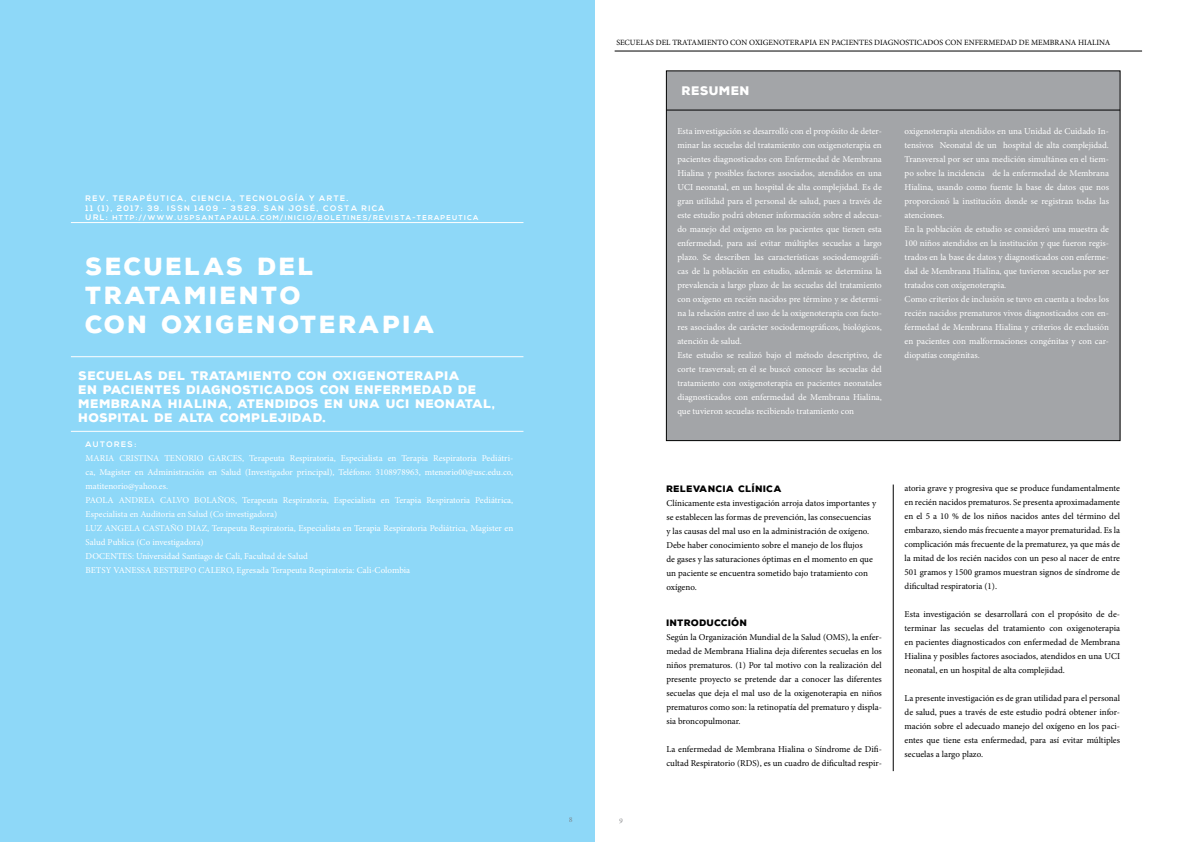
<style>
.page{position:relative;width:1191px;height:842px;background:#fff}
.page>*{position:absolute;margin:0;border:0;box-sizing:border-box;transform-origin:0 0}
.t1{font:900 24px/28.8px "Nexa Rust Sans";letter-spacing:.1em;color:#fff}
.t2{font:900 12px/14px "Nexa Rust Sans";letter-spacing:.04em;color:#fff}
.t3{font:9px/14px "Minion Pro";color:#fff}
.t4{font:9px/14px "Minion Pro";color:#000;text-align:justify}
.t5{font:900 9px "Nexa Rust Sans";letter-spacing:.04em;color:#000}
.t6{font:8px "Minion Pro";color:#000}
.t7{font:700 8px/9.6px "Nexa";letter-spacing:.18em;color:#fff}
.t8{font:8px "Minion Pro";color:#77787b}
.t9{font:700 7px "Nexa";letter-spacing:.18em;color:#fff}
.s1{font-size:8px}
</style>
<div class="page">
<div style="left:0;top:0;width:595px;height:842px;background:#8ed8f8"></div>
<div style="left:666px;top:70px;width:454px;height:371px;background:#a3a5a8;border:1px solid #000"></div>
<hr style="left:71px;top:431px;width:452px;height:1px;background:#fff">
<hr style="left:71px;top:222px;width:452px;height:1px;background:#fff">
<hr style="left:71px;top:356px;width:452px;height:1px;background:#fff">
<hr style="left:666px;top:110px;width:454px;height:1px;background:#000">
<hr style="left:893px;top:484px;width:1px;height:287px;background:#000">
<hr style="left:614px;top:51px;width:528px;height:1px;background:#000">
<p class="t7" style="left:86px;top:194px;width:300px">REV. TERAPÉUTICA, CIENCIA, TECNOLOGÍA Y ARTE.<br>11 (1), 2017: 39. ISSN 1409 - 3529. SAN JOSÉ, COSTA RICA</p>
<p class="t9" style="left:86px;top:214px;width:394px"><span class="s1">URL:</span> HTTP://WWW.USPSANTAPAULA.COM/INICIO/BOLETINES/REVISTA-TERAPEUTICA</p>
<h1 class="t1" style="left:86px;top:252px;width:351px">SECUELAS DEL<br>TRATAMIENTO<br>CON OXIGENOTERAPIA</h1>
<h2 class="t2" style="left:79px;top:369px;width:418px">SECUELAS DEL TRATAMIENTO CON OXIGENOTERAPIA<br>EN PACIENTES DIAGNOSTICADOS CON ENFERMEDAD DE MEMBRANA HIALINA, ATENDIDOS EN UNA UCI NEONATAL, HOSPITAL DE ALTA COMPLEJIDAD.</h2>
<p class="t7" style="left:86px;top:440px;width:52px">AUTORES:</p>
<p class="t3" style="left:86px;top:451px;width:429px">MARIA CRISTINA TENORIO GARCES, Terapeuta Respiratoria, Especialista en Terapia Respiratoria Pediátri&shy;ca, Magister en Administración en Salud (Investigador principal), Teléfono: 3108978963, mtenorio00@usc.edu.co, matitenorio@yahoo.es.<br>PAOLA ANDREA CALVO BOLAÑOS, Terapeuta Respiratoria, Especialista en Terapia Respiratoria Pediátrica, Especialista en Auditoria en Salud (Co investigadora)<br>LUZ ANGELA CASTAÑO DIAZ, Terapeuta Respiratoria, Especialista en Terapia Respiratoria Pediátrica, Magister en Salud Publica (Co investigadora)<br>DOCENTES: Universidad Santiago de Cali, Facultad de Salud<br>BETSY VANESSA RESTREPO CALERO, Egresada Terapeuta Respiratoria: Cali-Colombia</p>
<p class="t6" style="left:616px;top:37px;width:495px">SECUELAS DEL TRATAMIENTO CON OXIGENOTERAPIA EN PACIENTES DIAGNOSTICADOS CON ENFERMEDAD DE MEMBRANA HIALINA</p>
<p class="t8" style="left:568px;top:814px;width:5px">8</p>
<p class="t8" style="left:619px;top:814px;width:5px">9</p>
<h2 class="t2" style="left:682px;top:84px;width:69px">RESUMEN</h2>
<p class="t3" style="left:677px;top:124px;width:206px">Esta investigación se desarrolló con el propósito de deter&shy;minar las secuelas del tratamiento con oxigenoterapia en pacientes diagnosticados con Enfermedad de Membrana Hialina y posibles factores asociados, atendidos en una UCI neonatal, en un hospital de alta complejidad. Es de gran utilidad para el personal de salud, pues a través de este estudio podrá obtener información sobre el adecua&shy;do manejo del oxígeno en los pacientes que tienen esta enfermedad, para así evitar múltiples secuelas a largo plazo. Se describen las características sociodemográfi&shy;cas de la población en estudio, además se determina la prevalencia a largo plazo de las secuelas del tratamiento con oxígeno en recién nacidos pre término y se determi&shy;na la relación entre el uso de la oxigenoterapia con facto&shy;res asociados de carácter sociodemográficos, biológicos, atención de salud.<br>Este estudio se realizó bajo el método descriptivo, de corte trasversal; en él se buscó conocer las secuelas del tratamiento con oxigenoterapia en pacientes neonatales diagnosticados con enfermedad de Membrana Hialina, que tuvieron secuelas recibiendo tratamiento con</p>
<p class="t3" style="left:904px;top:124px;width:206px">oxigenoterapia atendidos en una Unidad de Cuidado In&shy;tensivos Neonatal de un hospital de alta complejidad.<br>Transversal por ser una medición simultánea en el tiem&shy;po sobre la incidencia de la enfermedad de Membrana Hialina, usando como fuente la base de datos que nos proporcionó la institución donde se registran todas las atenciones.<br>En la población de estudio se consideró una muestra de 100 niños atendidos en la institución y que fueron regis&shy;trados en la base de datos y diagnosticados con enferme&shy;dad de Membrana Hialina, que tuvieron secuelas por ser tratados con oxigenoterapia.<br>Como criterios de inclusión se tuvo en cuenta a todos los recién nacidos prematuros vivos diagnosticados con en&shy;fermedad de Membrana Hialina y criterios de exclusión en pacientes con malformaciones congénitas y con car&shy;diopatías congénitas.</p>
<p class="t5" style="left:666px;top:482px;width:117px">RELEVANCIA CLÍNICA</p>
<p class="t4" style="left:666px;top:496px;width:211px;text-align:left">Clínicamente esta investigación arroja datos importantes y se establecen las formas de prevención, las consecuencias y las causas del mal uso en la administración de oxígeno.<br>Debe haber conocimiento sobre el manejo de los flujos<br>de gases y las saturaciones óptimas en el momento en que un paciente se encuentra sometido bajo tratamiento con oxígeno.</p>
<p class="t5" style="left:666px;top:616px;width:82px">INTRODUCCIÓN</p>
<p class="t4" style="left:666px;top:630px;width:217px">Según la Organización Mundial de la Salud (OMS), la enfer&shy;medad de Membrana Hialina deja diferentes secuelas en los niños prematuros. (1) Por tal motivo con la realización del presente proyecto se pretende dar a conocer las diferentes secuelas que deja el mal uso de la oxigenoterapia en niños prematuros como son: la retinopatía del prematuro y displa&shy;sia broncopulmonar.</p>
<p class="t4" style="left:666px;top:742px;width:217px">La enfermedad de Membrana Hialina o Síndrome de Difi&shy;cultad Respiratorio (RDS), es un cuadro de dificultad respir-</p>
<p class="t4" style="left:904px;top:481px;width:217px">atoria grave y progresiva que se produce fundamentalmente en recién nacidos prematuros. Se presenta aproximadamente en el 5 a 10 % de los niños nacidos antes del término del embarazo, siendo más frecuente a mayor prematuridad. Es la complicación más frecuente de la prematurez, ya que más de la mitad de los recién nacidos con un peso al nacer de entre 501 gramos y 1500 gramos muestran signos de síndrome de dificultad respiratoria (1).</p>
<p class="t4" style="left:904px;top:607px;width:217px">Esta investigación se desarrollará con el propósito de de&shy;terminar las secuelas del tratamiento con oxigenoterapia en pacientes diagnosticados con enfermedad de Membrana Hialina y posibles factores asociados, atendidos en una UCI neonatal, en un hospital de alta complejidad.</p>
<p class="t4" style="left:904px;top:691px;width:217px">La presente investigación es de gran utilidad para el personal de salud, pues a través de este estudio podrá obtener infor&shy;mación sobre el adecuado manejo del oxígeno en los paci&shy;entes que tiene esta enfermedad, para así evitar múltiples secuelas a largo plazo.</p>
</div>
